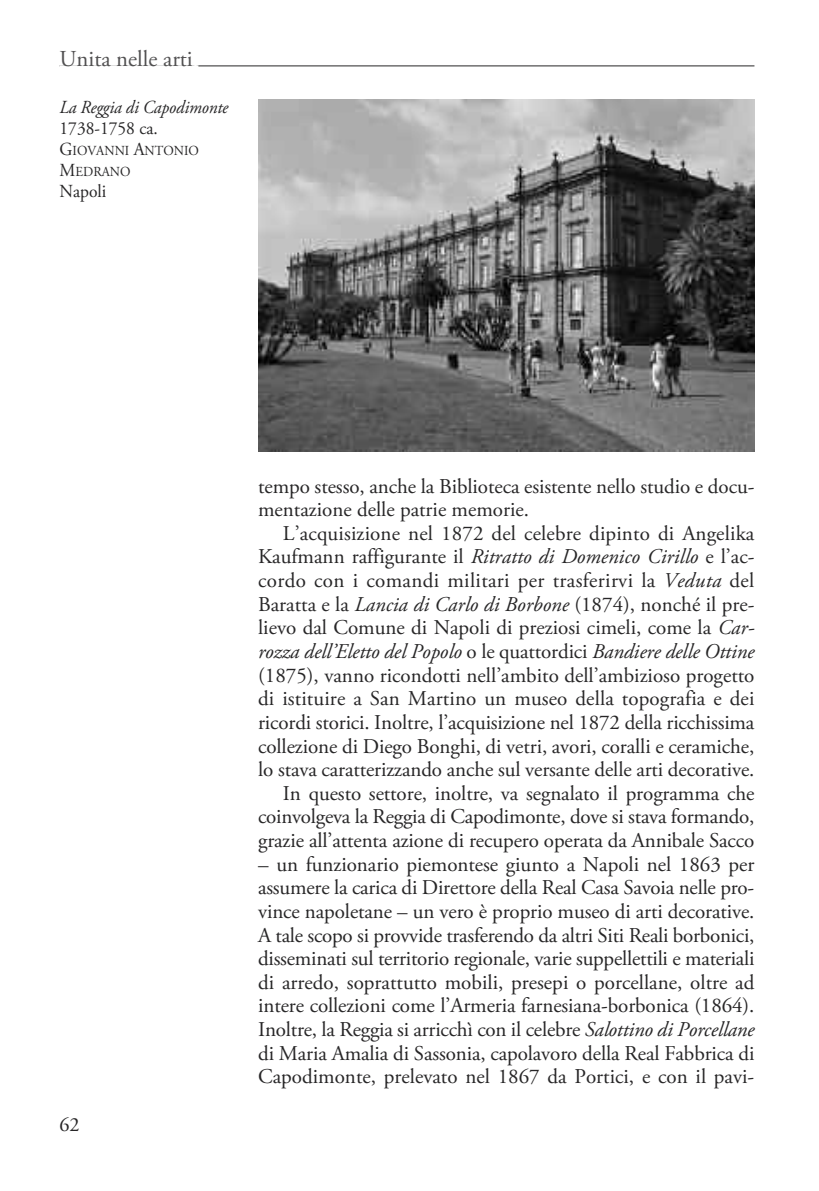
<style>
.page{position:relative;width:819px;height:1191px;background:#fff}
.page>*{position:absolute;margin:0;border:0;box-sizing:border-box;transform-origin:0 0}
.t1{font:22.75px "Adobe Garamond Pro";color:#525152}
.t2{font:21px/23.6px "Adobe Garamond Pro";letter-spacing:-.005em;color:#272627}
.t3{font:20.12px "Adobe Garamond Pro";color:#272627}
.t4{font:italic 18.38px "Adobe Garamond Pro";letter-spacing:-.005em;color:#272627;scale:.95 1}
.t5{font:18.38px "Adobe Garamond Pro";color:#272627;scale:.95 1}
.t6{font:13.83px/21px "Adobe Garamond Pro";color:#272627;scale:.95 1}
.s1{color:#fff}
.s2{font-size:18.38px}
.s3{font-style:italic}
</style>
<div class="page">
<hr style="left:60px;top:66px;width:694px;height:1px;background:#272627">
<hr style="left:60px;top:65px;width:138px;height:2px;background:#fff">
<img style="left:258px;top:99px;width:496px;height:352px">
<p class="t1" style="left:60px;top:45px;width:140px">Unita nelle arti<span class="s1">.</span></p>
<p class="t4" style="left:60px;top:96px;width:179px">La Reggia di Capodimonte</p>
<p class="t5" style="left:60px;top:117px;width:105px">1738-1758 ca.</p>
<p class="t6" style="left:60px;top:140px;width:148px"><span class="s2">G</span>IOVANNI <span class="s2">A</span>NTONIO<br><span class="s2">M</span>EDRANO</p>
<p class="t5" style="left:60px;top:180px;width:51px">Napoli</p>
<p class="t3" style="left:60px;top:1112px;width:22px">62</p>
<p class="t2" style="left:258px;top:475px;width:498px">tempo stesso, anche la Biblioteca esistente nello studio e docu&shy;mentazione delle patrie memorie.</p>
<p class="t2" style="left:258px;top:522px;width:498px;text-align:right">L’acquisizione nel 1872 del celebre dipinto di Angelika Kaufmann raffigurante il <span class="s3">Ritratto di Domenico Cirillo</span> e l’ac&shy;cordo con i comandi militari per trasferirvi la <span class="s3">Veduta</span> del Baratta e la <span class="s3">Lancia di Carlo di Borbone</span> (1874), nonché il pre&shy;lievo dal Comune di Napoli di preziosi cimeli, come la <span class="s3">Car&shy;rozza dell’Eletto del Popolo</span> o le quattordici <span class="s3">Bandiere delle Ottine </span>(1875), vanno ricondotti nell’ambito dell’ambizioso progetto di istituire a San Martino un museo della topografia e dei ricordi storici. Inoltre, l’acquisizione nel 1872 della ricchissima collezione di Diego Bonghi, di vetri, avori, coralli e ceramiche, lo stava caratterizzando anche sul versante delle arti decorative.<br>In questo settore, inoltre, va segnalato il programma che coinvolgeva la Reggia di Capodimonte, dove si stava formando, grazie all’attenta azione di recupero operata da Annibale Sacco</p>
<p class="t2" style="left:258px;top:853px;width:498px;text-align:justify">– un funzionario piemontese giunto a Napoli nel 1863 per assumere la carica di Direttore della Real Casa Savoia nelle pro&shy;vince napoletane – un vero è proprio museo di arti decorative.<br>A tale scopo si provvide trasferendo da altri Siti Reali borbonici, disseminati sul territorio regionale, varie suppellettili e materiali di arredo, soprattutto mobili, presepi o porcellane, oltre ad intere collezioni come l’Armeria farnesiana-borbonica (1864).<br>Inoltre, la Reggia si arricchì con il celebre <span class="s3">Salottino di Porcellane </span>di Maria Amalia di Sassonia, capolavoro della Real Fabbrica di Capodimonte, prelevato nel 1867 da Portici, e con il pavi-</p>
</div>
